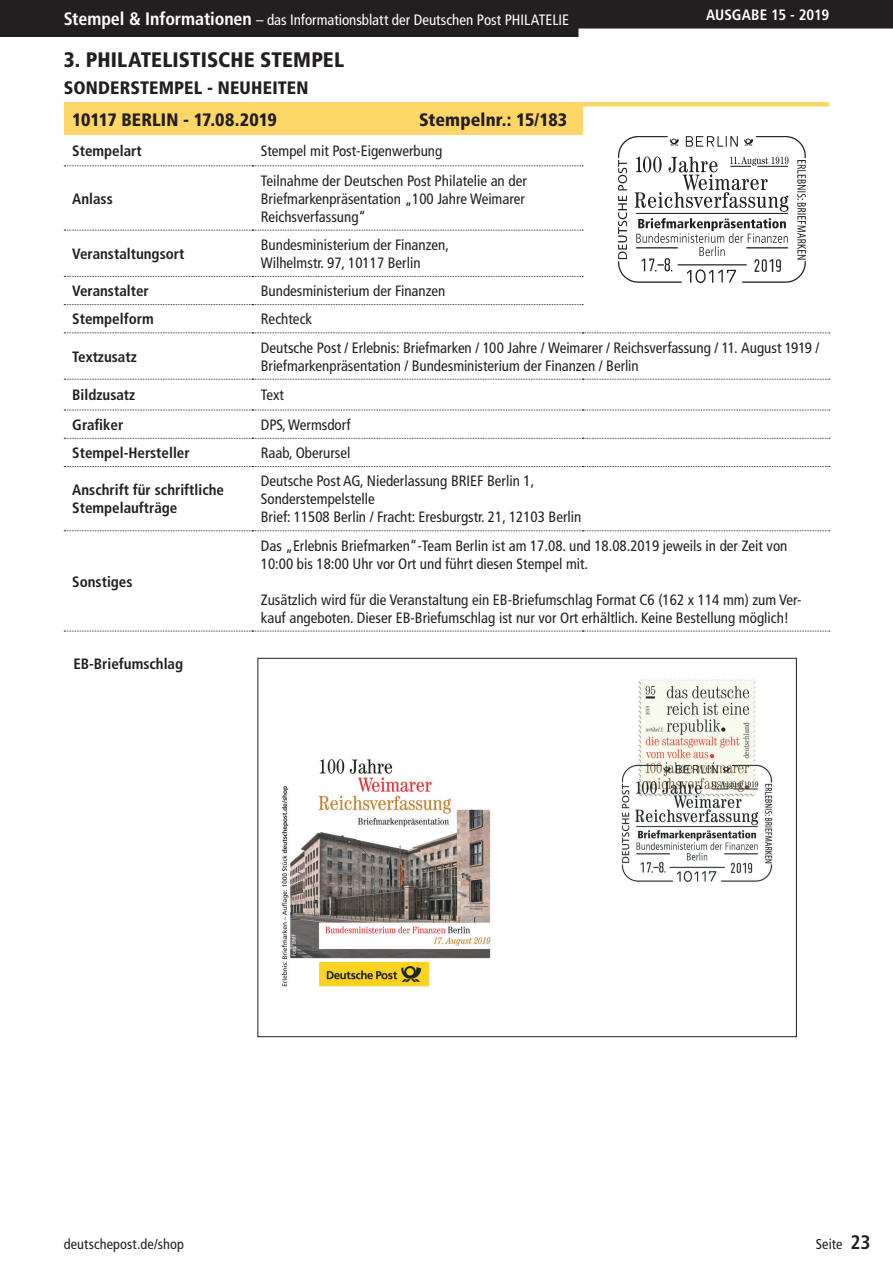
<style>
.page{position:relative;width:893px;height:1263px;background:#fff}
.page>*{position:absolute;margin:0;border:0;box-sizing:border-box;transform-origin:0 0}
.t1{font:900 condensed 21px "Frutiger LT Std";letter-spacing:.005em;color:#231f20}
.t2{font:900 condensed 18px "Frutiger LT Std";letter-spacing:.005em;color:#231f20}
.t3{font:condensed 15px/18px "Frutiger LT Std";color:#231f20}
.t4{font:700 condensed 15px/18px "Frutiger LT Std";color:#231f20}
.t5{font:condensed 15px "Frutiger LT Std";color:#fff}
.t6{font:700 condensed 15px "Frutiger LT Std";color:#fff}
.t7{font:condensed 14.25px "Frutiger LT Std";letter-spacing:.005em;color:#231f20}
.s1{font-weight:700;font-size:18px}
.s2{font-weight:700;font-size:19.5px}
</style>
<div class="page">
<svg style="left:0;top:0;width:893px;height:37px;background:#343131"></svg>
<div style="left:64px;top:104px;width:519px;height:31px;background:#fed667"></div>
<div style="left:64px;top:102px;width:188px;height:5px;background:#fed667"></div>
<div style="left:252px;top:102px;width:331px;height:5px;background:#fed667"></div>
<div style="left:583px;top:102px;width:246px;height:5px;background:#fed667"></div>
<svg style="left:64px;top:410px;width:766px;height:1px"></svg>
<svg style="left:64px;top:438px;width:766px;height:1px"></svg>
<svg style="left:64px;top:466px;width:766px;height:1px"></svg>
<svg style="left:64px;top:530px;width:766px;height:1px"></svg>
<svg style="left:64px;top:631px;width:766px;height:1px"></svg>
<svg style="left:64px;top:379px;width:766px;height:1px"></svg>
<svg style="left:64px;top:276px;width:519px;height:1px"></svg>
<svg style="left:64px;top:304px;width:519px;height:1px"></svg>
<svg style="left:64px;top:230px;width:519px;height:1px"></svg>
<svg style="left:64px;top:165px;width:519px;height:1px"></svg>
<svg style="left:64px;top:332px;width:766px;height:1px"></svg>
<img style="left:618px;top:136px;width:188px;height:147px">
<img style="left:281px;top:679px;width:492px;height:308px">
<p class="t5" style="left:64px;top:11px;width:507px"><span class="s1">Stempel &amp; Informationen</span> – das Informationsblatt der Deutschen Post PHILATELIE</p>
<p class="t6" style="left:706px;top:5px;width:125px">AUSGABE 15 - 2019</p>
<h1 class="t1" style="left:64px;top:47px;width:282px">3. PHILATELISTISCHE STEMPEL</h1>
<p class="t2" style="left:64px;top:77px;width:246px">SONDERSTEMPEL - NEUHEITEN</p>
<p class="t2" style="left:72px;top:109px;width:206px">10117 BERLIN - 17.08.2019</p>
<p class="t2" style="left:419px;top:109px;width:150px">Stempelnr.: 15/183</p>
<p class="t4" style="left:72px;top:142px;width:71px">Stempelart</p>
<p class="t3" style="left:261px;top:142px;width:183px">Stempel mit Post-Eigenwerbung</p>
<p class="t4" style="left:72px;top:189px;width:42px">Anlass</p>
<p class="t3" style="left:261px;top:171px;width:267px">Teilnahme der Deutschen Post Philatelie an der<br>Briefmarkenpräsentation „100 Jahre Weimarer<br>Reichsverfassung“</p>
<p class="t4" style="left:72px;top:245px;width:114px">Veranstaltungsort</p>
<p class="t3" style="left:261px;top:236px;width:190px">Bundesministerium der Finanzen,<br>Wilhelmstr. 97, 10117 Berlin</p>
<p class="t4" style="left:72px;top:282px;width:78px">Veranstalter</p>
<p class="t3" style="left:261px;top:282px;width:186px">Bundesministerium der Finanzen</p>
<p class="t4" style="left:72px;top:310px;width:83px">Stempelform</p>
<p class="t3" style="left:261px;top:310px;width:53px">Rechteck</p>
<p class="t4" style="left:72px;top:347px;width:66px">Textzusatz</p>
<p class="t3" style="left:261px;top:339px;width:560px">Deutsche Post / Erlebnis: Briefmarken / 100 Jahre / Weimarer / Reichsverfassung / 11. August 1919 /<br>Briefmarkenpräsentation / Bundesministerium der Finanzen / Berlin</p>
<p class="t4" style="left:72px;top:386px;width:65px">Bildzusatz</p>
<p class="t3" style="left:261px;top:386px;width:25px">Text</p>
<p class="t4" style="left:72px;top:416px;width:53px">Grafiker</p>
<p class="t3" style="left:261px;top:416px;width:91px">DPS, Wermsdorf</p>
<p class="t4" style="left:72px;top:444px;width:119px">Stempel-Hersteller</p>
<p class="t3" style="left:261px;top:444px;width:91px">Raab, Oberursel</p>
<p class="t4" style="left:72px;top:481px;width:153px">Anschrift für schriftliche<br>Stempelaufträge</p>
<p class="t3" style="left:261px;top:472px;width:322px">Deutsche Post AG, Niederlassung BRIEF Berlin 1,<br>Sonderstempelstelle<br>Brief: 11508 Berlin / Fracht: Eresburgstr. 21, 12103 Berlin</p>
<p class="t4" style="left:72px;top:572px;width:62px">Sonstiges</p>
<p class="t4" style="left:73px;top:655px;width:111px">EB-Briefumschlag</p>
<p class="t3" style="left:261px;top:536px;width:528px">Das „Erlebnis Briefmarken“-Team Berlin ist am 17.08. und 18.08.2019 jeweils in der Zeit von<br>10:00 bis 18:00 Uhr vor Ort und führt diesen Stempel mit.</p>
<p class="t3" style="left:261px;top:590px;width:542px">Zusätzlich wird für die Veranstaltung ein EB-Briefumschlag Format C6 (162 x 114 mm) zum Ver&shy;kauf angeboten. Dieser EB-Briefumschlag ist nur vor Ort erhältlich. Keine Bestellung möglich!</p>
<p class="t7" style="left:64px;top:1235px;width:122px">deutschepost.de/shop</p>
<p class="t7" style="left:816px;top:1235px;width:56px">Seite <span class="s2">23</span></p>
</div>
